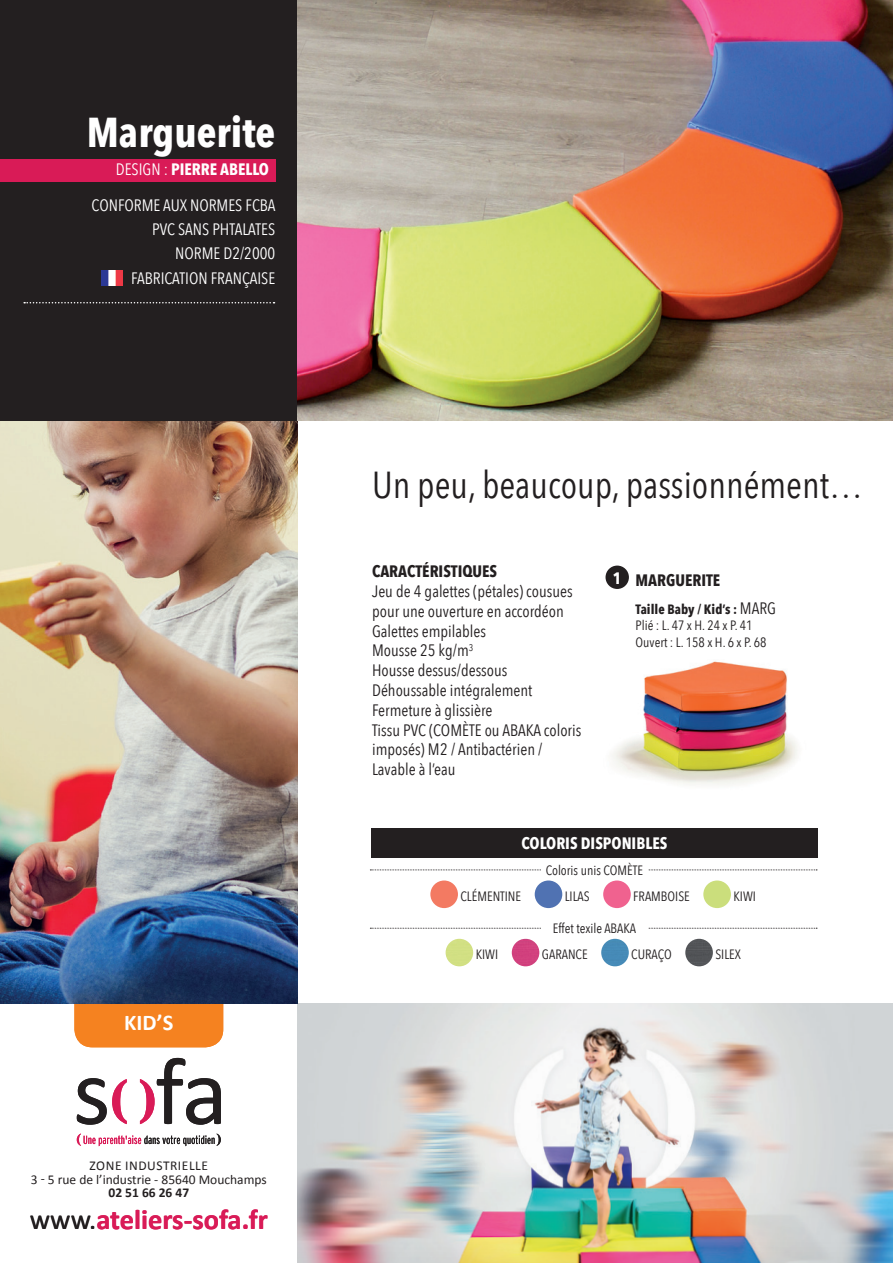
<style>
.page{position:relative;width:893px;height:1263px;background:#fff}
.page>*{position:absolute;margin:0;border:0;box-sizing:border-box;transform-origin:0 0}
.t1{font:700 41.7px "Avenir Next Condensed";color:#fff}
.t2{font:37.5px "Avenir Next Condensed";color:#231f20}
.t3{font:700 28.5px "Calibri";color:#d91b57}
.t4{font:700 22.5px "Calibri";color:#fff}
.t5{font:16.5px/19.8px "Avenir Next Condensed";color:#231f20}
.t6{font:16.5px/24px "Avenir Next Condensed";color:#fff}
.t7{font:700 16.5px "Avenir Next Condensed";color:#231f20}
.t8{font:700 16.5px "Avenir Next Condensed";color:#fff}
.t9{font:13.5px/16.2px "Avenir Next Condensed";color:#231f20}
.t10{font:13.5px/13.5px "Calibri";color:#231f20;text-align:center}
.t11{font:700 13.5px "Calibri";color:#231f20}
.s1{font-weight:700}
.s2{font-weight:400;color:#231f20}
.s3{color:#fff}
.s4{font-size:16.5px}
</style>
<div class="page">
<img style="left:298px;top:1003px;width:595px;height:214px">
<img style="left:298px;top:1217px;width:595px;height:46px">
<svg style="left:370px;top:928px;width:447px;height:1px"></svg>
<div style="left:541px;top:916px;width:106px;height:17px;background:#fff"></div>
<svg style="left:370px;top:869px;width:447px;height:1px"></svg>
<img style="left:430px;top:880px;width:28px;height:28px;border-radius:14px">
<img style="left:535px;top:880px;width:27px;height:28px;border-radius:14px">
<img style="left:603px;top:880px;width:28px;height:28px;border-radius:14px">
<img style="left:703px;top:880px;width:28px;height:28px;border-radius:14px">
<img style="left:446px;top:939px;width:27px;height:27px;border-radius:14px">
<img style="left:512px;top:939px;width:27px;height:27px;border-radius:14px">
<img style="left:601px;top:939px;width:28px;height:27px;border-radius:14px">
<img style="left:685px;top:939px;width:28px;height:27px;border-radius:14px">
<div style="left:541px;top:857px;width:106px;height:18px;background:#fff"></div>
<div style="left:371px;top:828px;width:447px;height:29px;background:#231f20"></div>
<div style="left:0;top:0;width:298px;height:421px;background:#231f20"></div>
<div style="left:74px;top:1003px;width:149px;height:44px;background:#f58220"></div>
<div style="left:0;top:159px;width:275px;height:22px;background:#d91b57"></div>
<svg style="left:24px;top:302px;width:251px;height:1px"></svg>
<svg style="left:77px;top:1133px;width:144px;height:13px"></svg>
<svg style="left:77px;top:1078px;width:50px;height:47px"></svg>
<svg style="left:140px;top:1058px;width:81px;height:67px"></svg>
<img style="left:0;top:421px;width:298px;height:58px">
<img style="left:0;top:479px;width:298px;height:524px">
<img style="left:612px;top:661px;width:186px;height:124px">
<img style="left:298px;top:0;width:595px;height:421px">
<div style="left:605px;top:566px;width:24px;height:23px;background:#231f20;border-radius:50%"></div>
<img style="left:645px;top:662px;width:69px;height:17px">
<h1 class="t1" style="left:87px;top:107px;width:190px">Marguerite</h1>
<h1 class="t1" style="left:71px;top:107px;width:205px">xou xou xou</h1>
<p class="t6" style="left:92px;top:151px;width:185px;line-height:35.8px;text-indent:24px">DESIGN : <span class="s1">PIERRE ABELLO<br></span>CONFORME AUX NORMES FCBA</p>
<p class="t6" style="left:131px;top:217px;width:146px;text-align:right">PVC SANS PHTALATES<br>NORME D2/2000<br>FABRICATION FRANÇAISE</p>
<h3 class="t4" style="left:124px;top:1008px;width:51px">KID’S</h3>
<p class="t10" style="left:31px;top:1159px;width:238px">ZONE INDUSTRIELLE<br>3 - 5 rue de l’industrie - 85640 Mouchamps</p>
<p class="t11" style="left:109px;top:1184px;width:82px">02 51 66 26 47</p>
<h3 class="t3" style="left:30px;top:1201px;width:240px"><span class="s2">www.</span>ateliers-sofa.fr</h3>
<h2 class="t2" style="left:372px;top:453px;width:492px">Un peu, beaucoup, passionnément…</h2>
<p class="t7" style="left:372px;top:561px;width:127px">CARACTÉRISTIQUES</p>
<p class="t5" style="left:372px;top:581px;width:211px">Jeu de 4 galettes (pétales) cousues pour une ouverture en accordéon<br>Galettes empilables<br>Mousse 25 kg/m<sup>3<br></sup>Housse dessus/dessous<br>Déhoussable intégralement<br>Fermeture à glissière<br>Tissu PVC (COMÈTE ou ABAKA coloris imposés) M2 / Antibactérien /<br>Lavable à l’eau</p>
<p class="t7" style="left:613px;top:570px;width:109px"><span class="s3">1</span> MARGUERITE</p>
<p class="t9" style="left:636px;top:601px;width:142px"><span class="s1">Taille Baby / Kid’s :</span> <span class="s4">MARG<br></span>Plié : L. 47 x H. 24 x P. 41<br>Ouvert : L. 158 x H. 6 x P. 68</p>
<p class="t8" style="left:521px;top:833px;width:147px">COLORIS DISPONIBLES</p>
<p class="t9" style="left:546px;top:862px;width:99px">Coloris unis COMÈTE</p>
<p class="t9" style="left:460px;top:887px;width:62px">CLÉMENTINE</p>
<p class="t9" style="left:565px;top:887px;width:26px">LILAS</p>
<p class="t9" style="left:633px;top:887px;width:58px">FRAMBOISE</p>
<p class="t9" style="left:733px;top:887px;width:24px">KIWI</p>
<p class="t9" style="left:553px;top:920px;width:85px">Effet texile ABAKA</p>
<p class="t9" style="left:476px;top:945px;width:24px">KIWI</p>
<p class="t9" style="left:542px;top:945px;width:47px">GARANCE</p>
<p class="t9" style="left:631px;top:945px;width:42px">CURAÇO</p>
<p class="t9" style="left:715px;top:945px;width:27px">SILEX</p>
</div>
